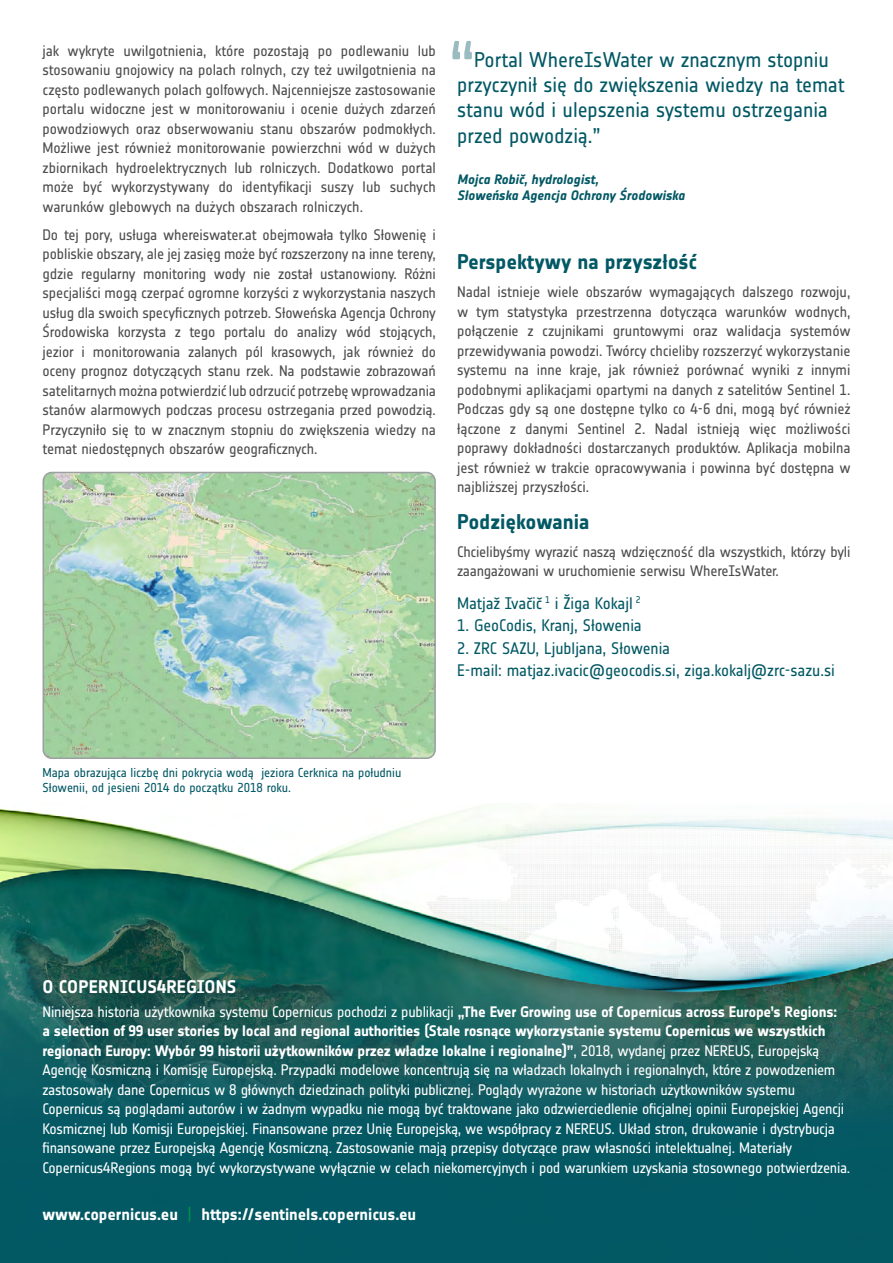
<style>
.page{position:relative;width:893px;height:1263px;background:#fff}
.page>*{position:absolute;margin:0;border:0;box-sizing:border-box;transform-origin:0 0}
.t1{font:21px/25.2px "Notes Esa";letter-spacing:-.005em;color:#025864}
.t2{font:700 21px "Notes Esa";letter-spacing:-.005em;color:#025864}
.t3{font:700 18px "Notes Esa";letter-spacing:.01em;color:#fff}
.t4{font:16.5px/22.5px "Notes Esa";letter-spacing:-.005em;color:#025864}
.t5{font:700 16.5px "Notes Esa";letter-spacing:-.005em;color:#fff}
.t6{font:15px/19.5px "Notes Esa";letter-spacing:-.01em;color:#4d4d4f;text-align:justify}
.t7{font:15px/19.5px "Notes Esa";letter-spacing:-.02em;color:#fff}
.t8{font:italic 700 13.5px/16.2px "Notes Esa";letter-spacing:-.005em;color:#025864}
.t9{font:12.75px/15.3px "Notes Esa";letter-spacing:-.005em;color:#025864}
.s1{font-weight:700}
.s2{font-weight:400;color:#009449}
</style>
<div class="page">
<img style="left:0;top:807px;width:893px;height:456px">
<img style="left:43px;top:472px;width:392px;height:286px">
<div style="left:43px;top:472px;width:393px;height:287px;border:2px solid #9d9fa2;border-radius:9px"></div>
<svg style="left:452px;top:41px;width:20px;height:18px"></svg>
<p class="t6" style="left:43px;top:41px;width:395px">jak wykryte uwilgotnienia, które pozostają po podlewaniu lub stosowaniu gnojowicy na polach rolnych, czy też uwilgotnienia na często podlewanych polach golfowych. Najcenniejsze zastosowanie portalu widoczne jest w monitorowaniu i ocenie dużych zdarzeń powodziowych oraz obserwowaniu stanu obszarów podmokłych.<br>Możliwe jest również monitorowanie powierzchni wód w dużych zbiornikach hydroelektrycznych lub rolniczych. Dodatkowo portal może być wykorzystywany do identyfikacji suszy lub suchych warunków glebowych na dużych obszarach rolniczych.</p>
<p class="t6" style="left:43px;top:225px;width:395px">Do tej pory, usługa whereiswater.at obejmowała tylko Słowenię i pobliskie obszary, ale jej zasięg może być rozszerzony na inne tereny, gdzie regularny monitoring wody nie został ustanowiony. Różni specjaliści mogą czerpać ogromne korzyści z wykorzystania naszych usług dla swoich specyficznych potrzeb. Słoweńska Agencja Ochrony Środowiska korzysta z tego portalu do analizy wód stojących, jezior i monitorowania zalanych pól krasowych, jak również do oceny prognoz dotyczących stanu rzek. Na podstawie zobrazowań satelitarnych można potwierdzić lub odrzucić potrzebę wprowadzania stanów alarmowych podczas procesu ostrzegania przed powodzią.<br>Przyczyniło się to w znacznym stopniu do zwiększenia wiedzy na temat niedostępnych obszarów geograficznych.</p>
<h1 class="t1" style="left:457px;top:47px;width:389px;text-indent:17px">Portal WhereIsWater w znacznym stopniu przyczynił się do zwiększenia wiedzy na temat stanu wód i ulepszenia systemu ostrzegania przed powodzią.”</h1>
<p class="t8" style="left:457px;top:171px;width:229px">Mojca Robič, hydrologist,<br>Słoweńska Agencja Ochrony Środowiska</p>
<h1 class="t2" style="left:457px;top:249px;width:241px">Perspektywy na przyszłość</h1>
<p class="t6" style="left:457px;top:282px;width:395px">Nadal istnieje wiele obszarów wymagających dalszego rozwoju, w tym statystyka przestrzenna dotycząca warunków wodnych, połączenie z czujnikami gruntowymi oraz walidacja systemów przewidywania powodzi. Twórcy chcieliby rozszerzyć wykorzystanie systemu na inne kraje, jak również porównać wyniki z innymi podobnymi aplikacjami opartymi na danych z satelitów Sentinel 1.<br>Podczas gdy są one dostępne tylko co 4-6 dni, mogą być również łączone z danymi Sentinel 2. Nadal istnieją więc możliwości poprawy dokładności dostarczanych produktów. Aplikacja mobilna jest również w trakcie opracowywania i powinna być dostępna w najbliższej przyszłości.</p>
<h1 class="t2" style="left:457px;top:509px;width:134px">Podziękowania</h1>
<p class="t6" style="left:457px;top:542px;width:395px">Chcielibyśmy wyrazić naszą wdzięczność dla wszystkich, którzy byli zaangażowani w uruchomienie serwisu WhereIsWater.</p>
<p class="t4" style="left:457px;top:592px;width:185px">Matjaž Ivačič <sup>1</sup> i Žiga Kokajl <sup>2</sup></p>
<p class="t4" style="left:457px;top:614px;width:186px">1. GeoCodis, Kranj, Słowenia</p>
<p class="t4" style="left:457px;top:637px;width:379px">2. ZRC SAZU, Ljubljana, Słowenia<br>E-mail: matjaz.ivacic@geocodis.si, ziga.kokalj@zrc-sazu.si</p>
<p class="t9" style="left:43px;top:765px;width:360px">Mapa obrazująca liczbę dni pokrycia wodą jeziora Cerknica na południu<br>Słowenii, od jesieni 2014 do początku 2018 roku.</p>
<p class="t3" style="left:43px;top:976px;width:195px">O COPERNICUS4REGIONS</p>
<p class="t7" style="left:43px;top:1002px;width:809px">Niniejsza historia użytkownika systemu Copernicus pochodzi z publikacji <span class="s1">„The Ever Growing use of Copernicus across Europe’s Regions:<br>a selection of 99 user stories by local and regional authorities (Stale rosnące wykorzystanie systemu Copernicus we wszystkich regionach Europy: Wybór 99 historii użytkowników przez władze lokalne i regionalne)”</span>, 2018, wydanej przez NEREUS, Europejską Agencję Kosmiczną i Komisję Europejską. Przypadki modelowe koncentrują się na władzach lokalnych i regionalnych, które z powodzeniem zastosowały dane Copernicus w 8 głównych dziedzinach polityki publicznej. Poglądy wyrażone w historiach użytkowników systemu Copernicus są poglądami autorów i w żadnym wypadku nie mogą być traktowane jako odzwierciedlenie oficjalnej opinii Europejskiej Agencji Kosmicznej lub Komisji Europejskiej. Finansowane przez Unię Europejską, we współpracy z NEREUS. Układ stron, drukowanie i dystrybucja finansowane przez Europejską Agencję Kosmiczną. Zastosowanie mają przepisy dotyczące praw własności intelektualnej. Materiały Copernicus4Regions mogą być wykorzystywane wyłącznie w celach niekomercyjnych i pod warunkiem uzyskania stosownego potwierdzenia.</p>
<p class="t5" style="left:43px;top:1204px;width:375px">www.copernicus.eu <span class="s2">|</span> https://sentinels.copernicus.eu</p>
</div>
